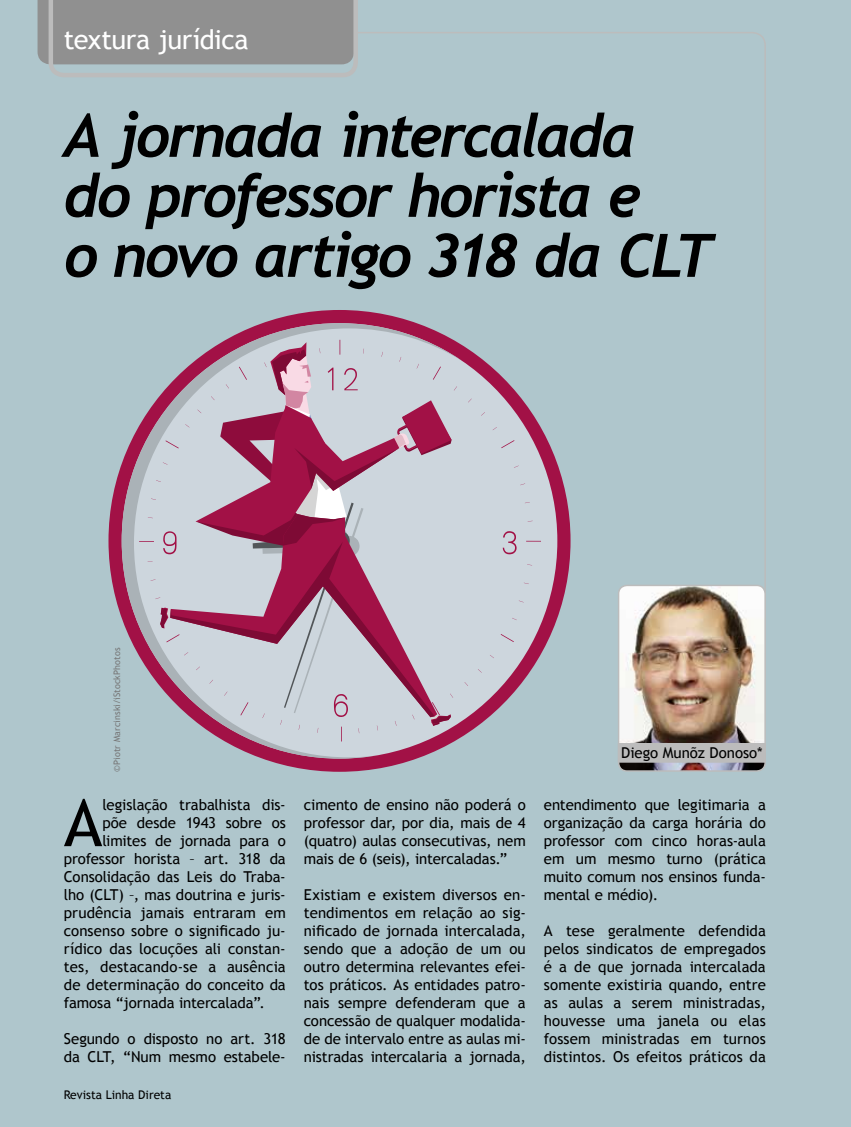
<style>
.page{position:relative;width:851px;height:1127px;background:#fff}
.page>*{position:absolute;margin:0;border:0;box-sizing:border-box;transform-origin:0 0}
.t1{font:65.25px "Trebuchet MS";color:#000}
.t2{font:italic 700 60px/60px "Trebuchet";letter-spacing:-.05em;color:#000}
.t3{font:27px "Trebuchet MS";letter-spacing:-.02em;color:#fff}
.t4{font:15px/18px "Trebuchet MS";letter-spacing:-.005em;color:#000;text-align:justify}
.t5{font:12px "Trebuchet MS";color:#000}
.t6{font:9px "Trebuchet MS";letter-spacing:.01em;color:#777}
</style>
<div class="page">
<div style="left:0;top:0;width:850px;height:1127px;background:#afc6cc"></div>
<svg style="left:38px;top:0;width:320px;height:77px"></svg>
<svg style="left:354px;top:31px;width:412px;height:649px"></svg>
<img style="left:618px;top:585px;width:147px;height:184px">
<div style="left:617px;top:585px;width:148px;height:187px;border:2px solid #bcbcbc;border-radius:9px"></div>
<div style="left:618px;top:744px;width:147px;height:18px;background:#bcbcbc"></div>
<div style="left:617px;top:743px;width:148px;height:20px;border:1px solid #bcbcbc"></div>
<div style="left:108px;top:310px;width:462px;height:462px;background:#a21146;border-radius:50%"></div>
<div style="left:122px;top:323px;width:435px;height:435px;background:#cdd6dd;border-radius:50%"></div>
<svg style="left:122px;top:323px;width:340px;height:435px"></svg>
<svg style="left:166px;top:634px;width:4px;height:8px"></svg>
<svg style="left:139px;top:541px;width:15px;height:1px"></svg>
<svg style="left:163px;top:462px;width:4px;height:3px"></svg>
<svg style="left:165px;top:440px;width:14px;height:8px"></svg>
<svg style="left:185px;top:424px;width:4px;height:3px"></svg>
<svg style="left:501px;top:440px;width:13px;height:8px"></svg>
<svg style="left:526px;top:541px;width:15px;height:1px"></svg>
<svg style="left:500px;top:634px;width:14px;height:8px"></svg>
<svg style="left:502px;top:531px;width:14px;height:23px"></svg>
<svg style="left:163px;top:531px;width:7px;height:23px"></svg>
<svg style="left:160px;top:608px;width:10px;height:20px"></svg>
<svg style="left:170px;top:542px;width:25px;height:175px"></svg>
<svg style="left:195px;top:340px;width:262px;height:401px"></svg>
<h3 class="t3" style="left:64px;top:24px;width:186px">textura jurídica</h3>
<h2 class="t2" style="left:64px;top:106px;width:653px">A jornada intercalada do professor horista e<br>o novo artigo 318 da CLT</h2>
<p class="t6" style="left:112px;top:772px;width:126px;rotate:-90deg">©Piotr Marcinski/iStockPhotos</p>
<h1 class="t1" style="left:64px;top:784px;width:40px">A</h1>
<p class="t4" style="left:102px;top:796px;width:185px">legislação trabalhista dis-</p>
<p class="t4" style="left:102px;top:814px;width:185px">põe desde 1943 sobre os</p>
<p class="t4" style="left:102px;top:832px;width:185px">limites de jornada para o</p>
<p class="t4" style="left:64px;top:850px;width:223px">professor horista – art. 318 da</p>
<p class="t4" style="left:64px;top:868px;width:223px">Consolidação das Leis do Traba-</p>
<p class="t4" style="left:64px;top:886px;width:223px">lho (CLT) –, mas doutrina e juris-</p>
<p class="t4" style="left:64px;top:904px;width:223px">prudência jamais entraram em</p>
<p class="t4" style="left:64px;top:922px;width:223px">consenso sobre o significado ju-</p>
<p class="t4" style="left:64px;top:940px;width:223px">rídico das locuções ali constan-</p>
<p class="t4" style="left:64px;top:958px;width:223px">tes, destacando-se a ausência</p>
<p class="t4" style="left:64px;top:976px;width:223px">de determinação do conceito da</p>
<p class="t4" style="left:64px;top:994px;width:203px">famosa “jornada intercalada”.</p>
<p class="t4" style="left:64px;top:1030px;width:223px">Segundo o disposto no art. 318 da CLT, “Num mesmo estabele-</p>
<p class="t5" style="left:64px;top:1088px;width:109px">Revista Linha Direta</p>
<p class="t4" style="left:304px;top:796px;width:223px">cimento de ensino não poderá o professor dar, por dia, mais de 4 (quatro) aulas consecutivas, nem mais de 6 (seis), intercaladas.”</p>
<p class="t4" style="left:304px;top:886px;width:223px">Existiam e existem diversos en&shy;tendimentos em relação ao sig&shy;nificado de jornada intercalada, sendo que a adoção de um ou outro determina relevantes efei&shy;tos práticos. As entidades patro&shy;nais sempre defenderam que a concessão de qualquer modalida&shy;de de intervalo entre as aulas mi&shy;nistradas intercalaria a jornada,</p>
<p class="t4" style="left:621px;top:744px;width:143px">Diego Munõz Donoso*</p>
<p class="t4" style="left:544px;top:796px;width:223px">entendimento que legitimaria a organização da carga horária do professor com cinco horas-aula em um mesmo turno (prática muito comum nos ensinos funda&shy;mental e médio).</p>
<p class="t4" style="left:544px;top:922px;width:223px">A tese geralmente defendida pelos sindicatos de empregados é a de que jornada intercalada somente existiria quando, entre as aulas a serem ministradas, houvesse uma janela ou elas fossem ministradas em turnos distintos. Os efeitos práticos da</p>
</div>
